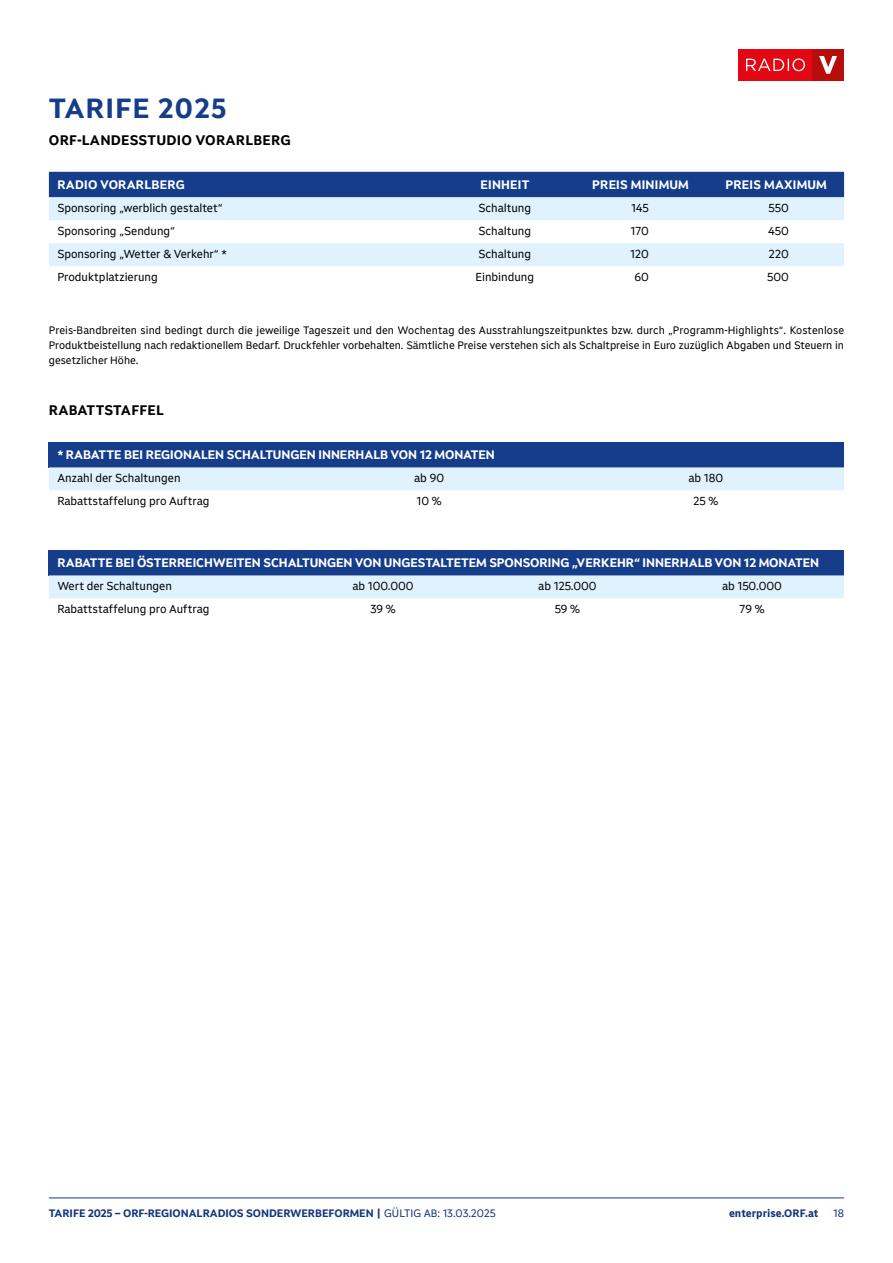
<style>
.page{position:relative;width:893px;height:1263px;background:#fff}
.page>*{position:absolute;margin:0;border:0;box-sizing:border-box;transform-origin:0 0}
.t1{font:700 27px "ORF Universal Basic HL";letter-spacing:.05em;color:#153d8a}
.t2{font:700 13.5px "ORF Universal Basic TX";letter-spacing:.02em;color:#000}
.t3{font:700 12px "ORF Universal Basic HL";color:#fff}
.t4{font:700 12px "ORF Universal Basic HL";letter-spacing:.02em;color:#fff}
.t5{font:11.25px "ORF Universal Basic TX";color:#000}
.t6{font:10.5px/15px "ORF Universal Basic TX";color:#000;text-align:justify}
.t7{font:700 10.5px "ORF Universal Basic TX";color:#13357a}
.t8{font:10.5px "ORF Universal Basic TX";color:#13357a}
.s1{font-weight:400}
</style>
<div class="page">
<hr style="left:49px;top:1198px;width:795px;height:1px;background:#153d8a">
<div style="left:738px;top:49px;width:74px;height:32px;background:#e30613"></div>
<svg style="left:746px;top:58px;width:59px;height:13px"></svg>
<div style="left:812px;top:49px;width:32px;height:32px;background:#b70e0c"></div>
<svg style="left:819px;top:56px;width:18px;height:18px"></svg>
<div style="left:49px;top:442px;width:795px;height:25px;background:#153d8a"></div>
<div style="left:49px;top:467px;width:795px;height:23px;background:#dff2fd"></div>
<div style="left:49px;top:550px;width:795px;height:25px;background:#153d8a"></div>
<div style="left:49px;top:575px;width:795px;height:23px;background:#dff2fd"></div>
<div style="left:49px;top:172px;width:795px;height:25px;background:#153d8a"></div>
<svg style="left:49px;top:197px;width:795px;height:69px;fill:#dff2fd"></svg>
<h1 class="t1" style="left:49px;top:91px;width:179px">TARIFE 2025</h1>
<p class="t2" style="left:49px;top:131px;width:243px">ORF-LANDESSTUDIO VORARLBERG</p>
<p class="t4" style="left:57px;top:177px;width:129px">RADIO VORARLBERG</p>
<p class="t4" style="left:480px;top:177px;width:50px">EINHEIT</p>
<p class="t4" style="left:592px;top:177px;width:98px">PREIS MINIMUM</p>
<p class="t4" style="left:725px;top:177px;width:103px">PREIS MAXIMUM</p>
<p class="t5" style="left:57px;top:201px;width:167px">Sponsoring „werblich gestaltet“</p>
<p class="t5" style="left:478px;top:201px;width:54px">Schaltung</p>
<p class="t5" style="left:631px;top:201px;width:19px">145</p>
<p class="t5" style="left:769px;top:201px;width:22px">550</p>
<p class="t5" style="left:57px;top:224px;width:119px">Sponsoring „Sendung“</p>
<p class="t5" style="left:478px;top:224px;width:54px">Schaltung</p>
<p class="t5" style="left:630px;top:224px;width:20px">170</p>
<p class="t5" style="left:768px;top:224px;width:22px">450</p>
<p class="t5" style="left:57px;top:247px;width:171px">Sponsoring „Wetter &amp; Verkehr“ *</p>
<p class="t5" style="left:478px;top:247px;width:54px">Schaltung</p>
<p class="t5" style="left:630px;top:247px;width:20px">120</p>
<p class="t5" style="left:769px;top:247px;width:22px">220</p>
<p class="t5" style="left:57px;top:270px;width:102px">Produktplatzierung</p>
<p class="t5" style="left:475px;top:270px;width:60px">Einbindung</p>
<p class="t5" style="left:634px;top:270px;width:16px">60</p>
<p class="t5" style="left:767px;top:270px;width:23px">500</p>
<p class="t6" style="left:49px;top:323px;width:797px">Preis-Bandbreiten sind bedingt durch die jeweilige Tageszeit und den Wochentag des Ausstrahlungszeitpunktes bzw. durch „Programm-Highlights“. Kostenlose Produktbeistellung nach redaktionellem Bedarf. Druckfehler vorbehalten. Sämtliche Preise verstehen sich als Schaltpreise in Euro zuzüglich Abgaben und Steuern in gesetzlicher Höhe.</p>
<p class="t2" style="left:49px;top:401px;width:116px">RABATTSTAFFEL</p>
<p class="t3" style="left:57px;top:447px;width:439px">* RABATTE BEI REGIONALEN SCHALTUNGEN INNERHALB VON 12 MONATEN</p>
<p class="t5" style="left:57px;top:471px;width:125px">Anzahl der Schaltungen</p>
<p class="t5" style="left:414px;top:471px;width:31px">ab 90</p>
<p class="t5" style="left:688px;top:471px;width:36px">ab 180</p>
<p class="t5" style="left:57px;top:494px;width:154px">Rabattstaffelung pro Auftrag</p>
<p class="t5" style="left:417px;top:494px;width:27px">10 %</p>
<p class="t5" style="left:693px;top:494px;width:26px">25 %</p>
<p class="t3" style="left:57px;top:555px;width:763px">RABATTE BEI ÖSTERREICHWEITEN SCHALTUNGEN VON UNGESTALTETEM SPONSORING „VERKEHR“ INNERHALB VON 12 MONATEN</p>
<p class="t5" style="left:57px;top:579px;width:116px">Wert der Schaltungen</p>
<p class="t5" style="left:352px;top:579px;width:63px">ab 100.000</p>
<p class="t5" style="left:538px;top:579px;width:60px">ab 125.000</p>
<p class="t5" style="left:722px;top:579px;width:61px">ab 150.000</p>
<p class="t5" style="left:57px;top:602px;width:154px">Rabattstaffelung pro Auftrag</p>
<p class="t5" style="left:371px;top:602px;width:26px">39 %</p>
<p class="t5" style="left:555px;top:602px;width:27px">59 %</p>
<p class="t5" style="left:739px;top:602px;width:27px">79 %</p>
<p class="t7" style="left:49px;top:1206px;width:448px">TARIFE 2025 – ORF-REGIONALRADIOS SONDERWERBEFORMEN | <span class="s1">GÜLTIG AB: 13.03.2025</span></p>
<p class="t7" style="left:729px;top:1206px;width:91px">enterprise.ORF.at</p>
<p class="t8" style="left:833px;top:1206px;width:12px">18</p>
</div>
